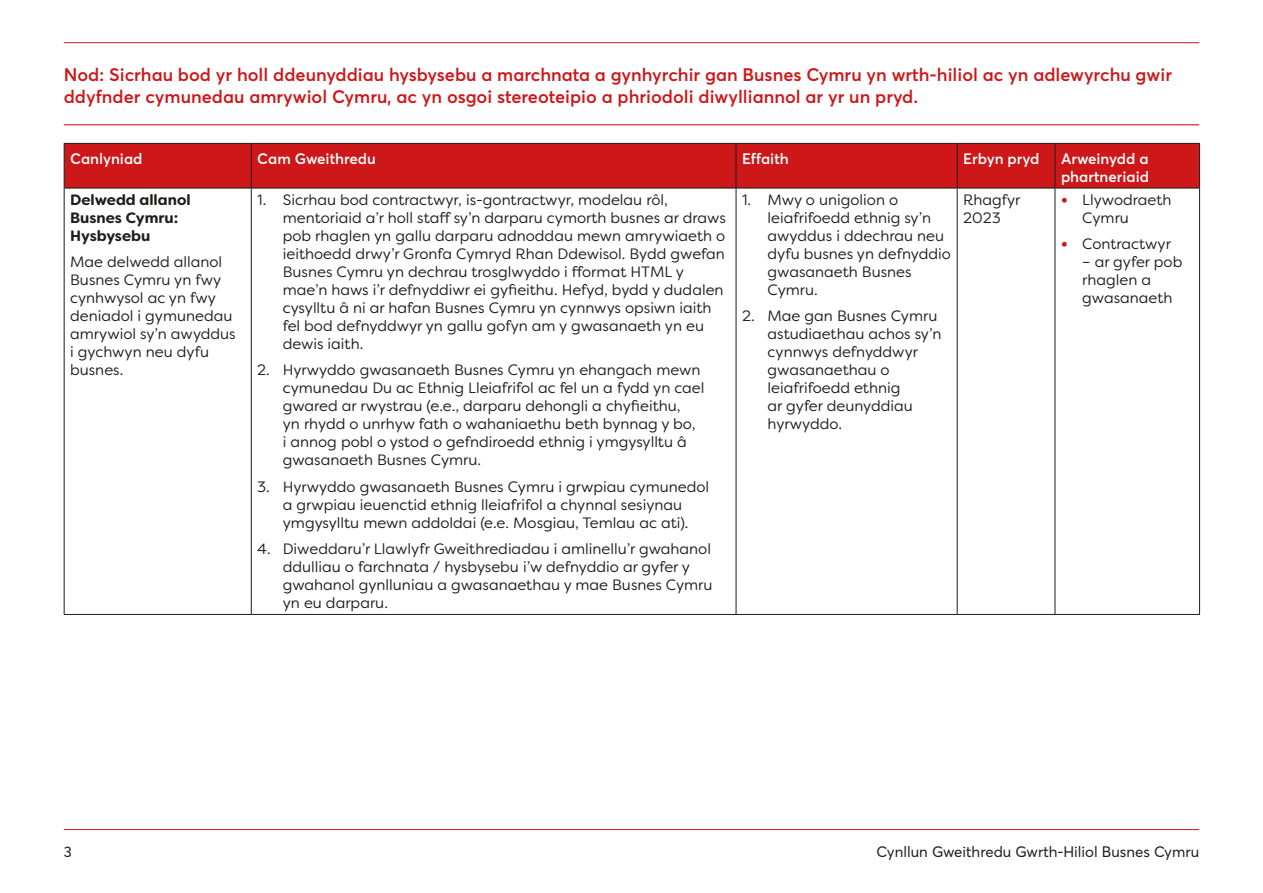
<style>
.page{position:relative;width:1263px;height:893px;background:#fff}
.page>*{position:absolute;margin:0;border:0;box-sizing:border-box;transform-origin:0 0}
.Red_Heading{font:600 18px/21.6px "Averta";color:#cd1719}
.Table_Text_Indent{font:15px/18px "Filson Soft";color:#1d1d1b}
.Table_Text{font:15px/18px "Filson Soft";color:#1d1d1b}
.Sub_Head{font:600 15px/18px "Averta";color:#fff}
.t1{font:15px "Averta";color:#1d1d1b}
.Table_Text_Bold{font:700 15px/18px "Filson Soft";color:#1d1d1b}
.s1{font-family:"Avenir";font-weight:300;font-size:13.5px;color:#cd1719}
</style>
<div class="page">
<hr style="left:64px;top:829px;width:1135px;height:1px;background:#cd1719">
<hr style="left:64px;top:42px;width:1135px;height:1px;background:#cd1719">
<hr style="left:64px;top:124px;width:1135px;height:1px;background:#cd1719">
<div style="left:65px;top:144px;width:1134px;height:44px;background:#cd1719"></div>
<hr style="left:64px;top:143px;width:187px;height:1px;background:#1d1d1b">
<hr style="left:64px;top:144px;width:1px;height:44px;background:#1d1d1b">
<hr style="left:251px;top:143px;width:485px;height:1px;background:#1d1d1b">
<hr style="left:251px;top:144px;width:1px;height:44px;background:#1d1d1b">
<hr style="left:736px;top:143px;width:221px;height:1px;background:#1d1d1b">
<hr style="left:736px;top:144px;width:1px;height:44px;background:#1d1d1b">
<hr style="left:957px;top:143px;width:98px;height:1px;background:#1d1d1b">
<hr style="left:957px;top:144px;width:1px;height:44px;background:#1d1d1b">
<hr style="left:1055px;top:143px;width:145px;height:1px;background:#1d1d1b">
<hr style="left:1054px;top:144px;width:1px;height:44px;background:#1d1d1b">
<hr style="left:1199px;top:144px;width:1px;height:44px;background:#1d1d1b">
<hr style="left:64px;top:188px;width:187px;height:1px;background:#1d1d1b">
<hr style="left:64px;top:188px;width:1px;height:426px;background:#1d1d1b">
<hr style="left:251px;top:188px;width:485px;height:1px;background:#1d1d1b">
<hr style="left:251px;top:188px;width:1px;height:426px;background:#1d1d1b">
<hr style="left:736px;top:188px;width:221px;height:1px;background:#1d1d1b">
<hr style="left:736px;top:188px;width:1px;height:426px;background:#1d1d1b">
<hr style="left:957px;top:188px;width:98px;height:1px;background:#1d1d1b">
<hr style="left:957px;top:188px;width:1px;height:426px;background:#1d1d1b">
<hr style="left:1055px;top:188px;width:145px;height:1px;background:#1d1d1b">
<hr style="left:1054px;top:188px;width:1px;height:426px;background:#1d1d1b">
<hr style="left:1199px;top:188px;width:1px;height:426px;background:#1d1d1b">
<hr style="left:64px;top:614px;width:187px;height:1px;background:#1d1d1b">
<hr style="left:251px;top:614px;width:485px;height:1px;background:#1d1d1b">
<hr style="left:736px;top:614px;width:221px;height:1px;background:#1d1d1b">
<hr style="left:957px;top:614px;width:98px;height:1px;background:#1d1d1b">
<hr style="left:1055px;top:614px;width:145px;height:1px;background:#1d1d1b">
<p class="Red_Heading" style="left:64px;top:63px;width:1110px">Nod: Sicrhau bod yr holl ddeunyddiau hysbysebu a marchnata a gynhyrchir gan Busnes Cymru yn wrth-hiliol ac yn adlewyrchu gwir ddyfnder cymunedau amrywiol Cymru, ac yn osgoi stereoteipio a phriodoli diwylliannol ar yr un pryd.</p>
<p class="Sub_Head" style="left:70px;top:149px;width:74px">Canlyniad</p>
<p class="Sub_Head" style="left:257px;top:149px;width:120px">Cam Gweithredu</p>
<p class="Sub_Head" style="left:742px;top:149px;width:48px">Effaith</p>
<p class="Sub_Head" style="left:963px;top:149px;width:78px">Erbyn pryd</p>
<p class="Sub_Head" style="left:1061px;top:149px;width:90px">Arweinydd a phartneriaid</p>
<p class="Table_Text_Bold" style="left:70px;top:191px;width:122px">Delwedd allanol<br>Busnes Cymru:<br>Hysbysebu</p>
<p class="Table_Text" style="left:70px;top:253px;width:167px">Mae delwedd allanol<br>Busnes Cymru yn fwy cynhwysol ac yn fwy deniadol i gymunedau amrywiol sy’n awyddus i gychwyn neu dyfu busnes.</p>
<p class="Table_Text" style="left:963px;top:191px;width:59px">Rhagfyr<br>2023</p>
<p class="Table_Text_Indent" style="left:1082px;top:191px;width:91px;text-indent:-21px"><span class="s1">•</span> Llywodraeth<br>Cymru</p>
<p class="Table_Text_Indent" style="left:1061px;top:235px;width:111px"><span class="s1">•</span> Contractwyr</p>
<p class="Table_Text_Indent" style="left:1082px;top:253px;width:102px">– ar gyfer pob rhaglen a gwasanaeth</p>
<p class="Table_Text_Indent" style="left:283px;top:191px;width:445px;text-indent:-26px">1. Sicrhau bod contractwyr, is-gontractwyr, modelau rôl, mentoriaid a’r holl staff sy’n darparu cymorth busnes ar draws pob rhaglen yn gallu darparu adnoddau mewn amrywiaeth o ieithoedd drwy’r Gronfa Cymryd Rhan Ddewisol. Bydd gwefan Busnes Cymru yn dechrau trosglwyddo i fformat HTML y mae’n haws i’r defnyddiwr ei gyfieithu. Hefyd, bydd y dudalen cysylltu â ni ar hafan Busnes Cymru yn cynnwys opsiwn iaith fel bod defnyddwyr yn gallu gofyn am y gwasanaeth yn eu dewis iaith.</p>
<p class="Table_Text_Indent" style="left:283px;top:361px;width:423px;text-indent:-26px">2. Hyrwyddo gwasanaeth Busnes Cymru yn ehangach mewn cymunedau Du ac Ethnig Lleiafrifol ac fel un a fydd yn cael gwared ar rwystrau (e.e., darparu dehongli a chyfieithu,<br>yn rhydd o unrhyw fath o wahaniaethu beth bynnag y bo,<br>i annog pobl o ystod o gefndiroedd ethnig i ymgysylltu â gwasanaeth Busnes Cymru.</p>
<p class="Table_Text_Indent" style="left:257px;top:478px;width:453px;text-align:center">3. Hyrwyddo gwasanaeth Busnes Cymru i grwpiau cymunedol a grwpiau ieuenctid ethnig lleiafrifol a chynnal sesiynau ymgysylltu mewn addoldai (e.e. Mosgiau, Temlau ac ati).</p>
<p class="Table_Text_Indent" style="left:283px;top:540px;width:431px;text-indent:-26px">4. Diweddaru’r Llawlyfr Gweithrediadau i amlinellu’r gwahanol ddulliau o farchnata / hysbysebu i’w defnyddio ar gyfer y gwahanol gynlluniau a gwasanaethau y mae Busnes Cymru yn eu darparu.</p>
<p class="Table_Text_Indent" style="left:767px;top:191px;width:185px;text-indent:-26px">1. Mwy o unigolion o leiafrifoedd ethnig sy’n awyddus i ddechrau neu dyfu busnes yn defnyddio gwasanaeth Busnes<br>Cymru.</p>
<p class="Table_Text_Indent" style="left:767px;top:307px;width:175px;text-indent:-26px">2. Mae gan Busnes Cymru astudiaethau achos sy’n cynnwys defnyddwyr gwasanaethau o leiafrifoedd ethnig<br>ar gyfer deunyddiau hyrwyddo.</p>
<p class="t1" style="left:64px;top:841px;width:9px">3</p>
<p class="t1" style="left:877px;top:841px;width:324px">Cynllun Gweithredu Gwrth-Hiliol Busnes Cymru</p>
</div>
